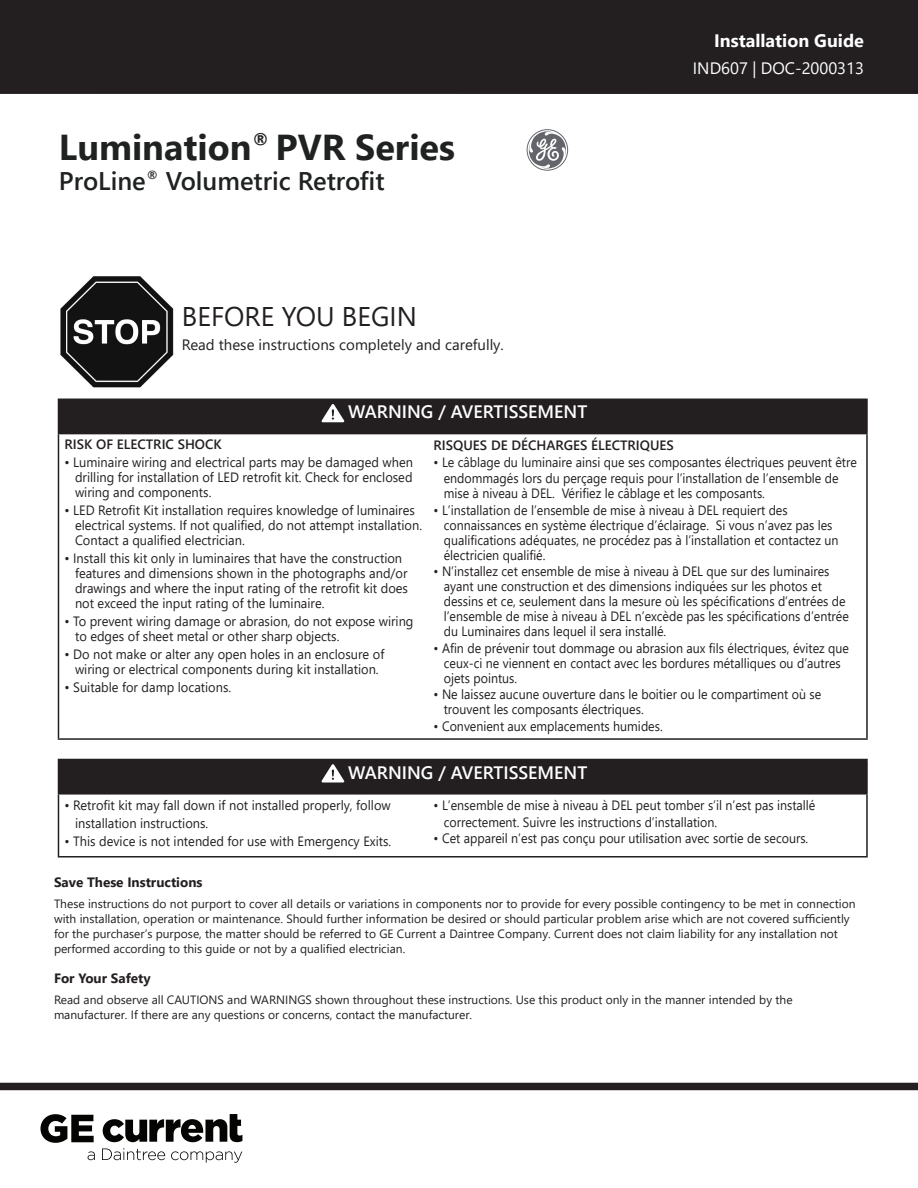
<style>
.page{position:relative;width:918px;height:1188px;background:#fff}
.page>*{position:absolute;margin:0;border:0;box-sizing:border-box;transform-origin:0 0}
.t1{font:700 36px "Segoe UI";color:#202222}
.t2{font:27px "Segoe UI";color:#231f20}
.t3{font:600 25.5px "Segoe UI";color:#202222}
.t4{font:600 18px "Segoe UI";color:#fff}
.t5{font:700 18px "Segoe UI";color:#fff}
.t6{font:16.5px "Segoe UI";color:#fff}
.t7{font:15px "Segoe UI";color:#231f20}
.t8{font:13.5px "Segoe UI";color:#231f20;scale:.92 1}
.t9{font:13.5px "Segoe UI";color:#231f20;scale:.95 1}
.t10{font:600 13.5px "Segoe UI";color:#231f20}
.t11{font:700 13.5px "Segoe UI";color:#231f20}
.t12{font:12px/15px "Segoe UI";color:#231f20}
</style>
<div class="page">
<div style="left:0;top:0;width:918px;height:94px;background:#231f20"></div>
<svg style="left:527px;top:129px;width:41px;height:42px"></svg>
<svg style="left:88px;top:1151px;width:7px;height:9px"></svg>
<svg style="left:102px;top:1148px;width:63px;height:12px"></svg>
<svg style="left:171px;top:1151px;width:71px;height:12px"></svg>
<svg style="left:40px;top:1114px;width:54px;height:29px"></svg>
<svg style="left:103px;top:1114px;width:139px;height:28px"></svg>
<div style="left:0;top:1083px;width:918px;height:7px;background:#231f20"></div>
<img style="left:60px;top:276px;width:114px;height:112px">
<div style="left:58px;top:399px;width:809px;height:35px;background:#231f20"></div>
<hr style="left:58px;top:399px;width:810px;height:1px;background:#231f20">
<hr style="left:866px;top:400px;width:2px;height:33px;background:#231f20">
<hr style="left:58px;top:433px;width:810px;height:1px;background:#231f20">
<hr style="left:58px;top:434px;width:1px;height:304px;background:#231f20">
<hr style="left:866px;top:434px;width:2px;height:304px;background:#231f20">
<hr style="left:58px;top:738px;width:810px;height:2px;background:#231f20">
<svg style="left:321px;top:404px;width:24px;height:18px"></svg>
<div style="left:58px;top:759px;width:809px;height:35px;background:#231f20"></div>
<hr style="left:58px;top:759px;width:810px;height:1px;background:#231f20">
<hr style="left:866px;top:760px;width:2px;height:33px;background:#231f20">
<hr style="left:58px;top:793px;width:810px;height:2px;background:#231f20">
<hr style="left:58px;top:795px;width:1px;height:61px;background:#231f20">
<hr style="left:866px;top:795px;width:2px;height:61px;background:#231f20">
<hr style="left:58px;top:856px;width:810px;height:2px;background:#231f20">
<svg style="left:321px;top:764px;width:24px;height:19px"></svg>
<p class="t1" style="left:59px;top:113px;width:397px">Lumination<sup>®</sup> PVR Series</p>
<p class="t3" style="left:59px;top:157px;width:327px">ProLine<sup>®</sup> Volumetric Retrofit</p>
<p class="t2" style="left:182px;top:291px;width:237px">BEFORE YOU BEGIN</p>
<p class="t7" style="left:182px;top:331px;width:323px">Read these instructions completely and carefully.</p>
<p class="t4" style="left:348px;top:395px;width:241px">WARNING / AVERTISSEMENT</p>
<p class="t5" style="left:714px;top:24px;width:151px">Installation Guide</p>
<p class="t6" style="left:693px;top:53px;width:173px">IND607 | DOC-2000313</p>
<p class="t10" style="left:434px;top:433px;width:242px">RISQUES DE DÉCHARGES ÉLECTRIQUES</p>
<p class="t8" style="left:434px;top:449px;width:462px">• Le câblage du luminaire ainsi que ses composantes électriques peuvent être</p>
<p class="t8" style="left:444px;top:466px;width:431px">endommagés lors du perçage requis pour l’installation de l’ensemble de</p>
<p class="t8" style="left:444px;top:481px;width:351px">mise à niveau à DEL. Vérifiez le câblage et les composants.</p>
<p class="t8" style="left:434px;top:497px;width:386px">• L’installation de l’ensemble de mise à niveau à DEL requiert des</p>
<p class="t8" style="left:444px;top:512px;width:424px">connaissances en système électrique d’éclairage. Si vous n’avez pas les</p>
<p class="t8" style="left:444px;top:527px;width:431px">qualifications adéquates, ne procédez pas à l’installation et contactez un</p>
<p class="t8" style="left:444px;top:542px;width:112px">électricien qualifié.</p>
<p class="t8" style="left:434px;top:559px;width:432px">• N’installez cet ensemble de mise à niveau à DEL que sur des luminaires</p>
<p class="t8" style="left:444px;top:574px;width:413px">ayant une construction et des dimensions indiquées sur les photos et</p>
<p class="t8" style="left:444px;top:589px;width:438px">dessins et ce, seulement dans la mesure où les spécifications d’entrées de</p>
<p class="t8" style="left:444px;top:604px;width:442px">l’ensemble de mise à niveau à DEL n’excède pas les spécifications d’entrée</p>
<p class="t8" style="left:444px;top:619px;width:243px">du Luminaires dans lequel il sera installé.</p>
<p class="t8" style="left:434px;top:635px;width:453px">• Afin de prévenir tout dommage ou abrasion aux fils électriques, évitez que</p>
<p class="t8" style="left:444px;top:650px;width:433px">ceux-ci ne viennent en contact avec les bordures métalliques ou d’autres</p>
<p class="t8" style="left:444px;top:665px;width:81px">ojets pointus.</p>
<p class="t8" style="left:434px;top:682px;width:423px">• Ne laissez aucune ouverture dans le boitier ou le compartiment où se</p>
<p class="t8" style="left:444px;top:697px;width:219px">trouvent les composants électriques.</p>
<p class="t8" style="left:434px;top:713px;width:251px">• Convenient aux emplacements humides.</p>
<p class="t4" style="left:348px;top:755px;width:241px">WARNING / AVERTISSEMENT</p>
<p class="t9" style="left:64px;top:792px;width:345px">• Retrofit kit may fall down if not installed properly, follow</p>
<p class="t9" style="left:75px;top:810px;width:142px">installation instructions.</p>
<p class="t9" style="left:64px;top:828px;width:346px">• This device is not intended for use with Emergency Exits.</p>
<p class="t10" style="left:64px;top:432px;width:159px">RISK OF ELECTRIC SHOCK</p>
<p class="t9" style="left:64px;top:450px;width:369px">• Luminaire wiring and electrical parts may be damaged when</p>
<p class="t9" style="left:75px;top:465px;width:357px">drilling for installation of LED retrofit kit. Check for enclosed</p>
<p class="t9" style="left:75px;top:480px;width:145px">wiring and components.</p>
<p class="t9" style="left:64px;top:498px;width:370px">• LED Retrofit Kit installation requires knowledge of luminaires</p>
<p class="t9" style="left:75px;top:513px;width:367px">electrical systems. If not qualified, do not attempt installation.</p>
<p class="t9" style="left:75px;top:528px;width:180px">Contact a qualified electrician.</p>
<p class="t9" style="left:64px;top:546px;width:357px">• Install this kit only in luminaires that have the construction</p>
<p class="t9" style="left:75px;top:561px;width:352px">features and dimensions shown in the photographs and/or</p>
<p class="t9" style="left:75px;top:576px;width:352px">drawings and where the input rating of the retrofit kit does</p>
<p class="t9" style="left:75px;top:591px;width:264px">not exceed the input rating of the luminaire.</p>
<p class="t9" style="left:64px;top:609px;width:369px">• To prevent wiring damage or abrasion, do not expose wiring</p>
<p class="t9" style="left:75px;top:624px;width:280px">to edges of sheet metal or other sharp objects.</p>
<p class="t9" style="left:64px;top:642px;width:338px">• Do not make or alter any open holes in an enclosure of</p>
<p class="t9" style="left:75px;top:657px;width:321px">wiring or electrical components during kit installation.</p>
<p class="t9" style="left:64px;top:675px;width:177px">• Suitable for damp locations.</p>
<p class="t8" style="left:434px;top:793px;width:417px">• L’ensemble de mise à niveau à DEL peut tomber s’il n’est pas installé</p>
<p class="t8" style="left:444px;top:809px;width:299px">correctement. Suivre les instructions d’installation.</p>
<p class="t8" style="left:434px;top:826px;width:409px">• Cet appareil n’est pas conçu pour utilisation avec sortie de secours.</p>
<p class="t11" style="left:54px;top:869px;width:150px">Save These Instructions</p>
<p class="t12" style="left:54px;top:895px;width:803px">These instructions do not purport to cover all details or variations in components nor to provide for every possible contingency to be met in connection with installation, operation or maintenance. Should further information be desired or should particular problem arise which are not covered sufficiently for the purchaser’s purpose, the matter should be referred to GE Current a Daintree Company. Current does not claim liability for any installation not performed according to this guide or not by a qualified electrician.</p>
<p class="t11" style="left:54px;top:966px;width:98px">For Your Safety</p>
<p class="t12" style="left:54px;top:992px;width:740px">Read and observe all CAUTIONS and WARNINGS shown throughout these instructions. Use this product only in the manner intended by the manufacturer. If there are any questions or concerns, contact the manufacturer.</p>
</div>
